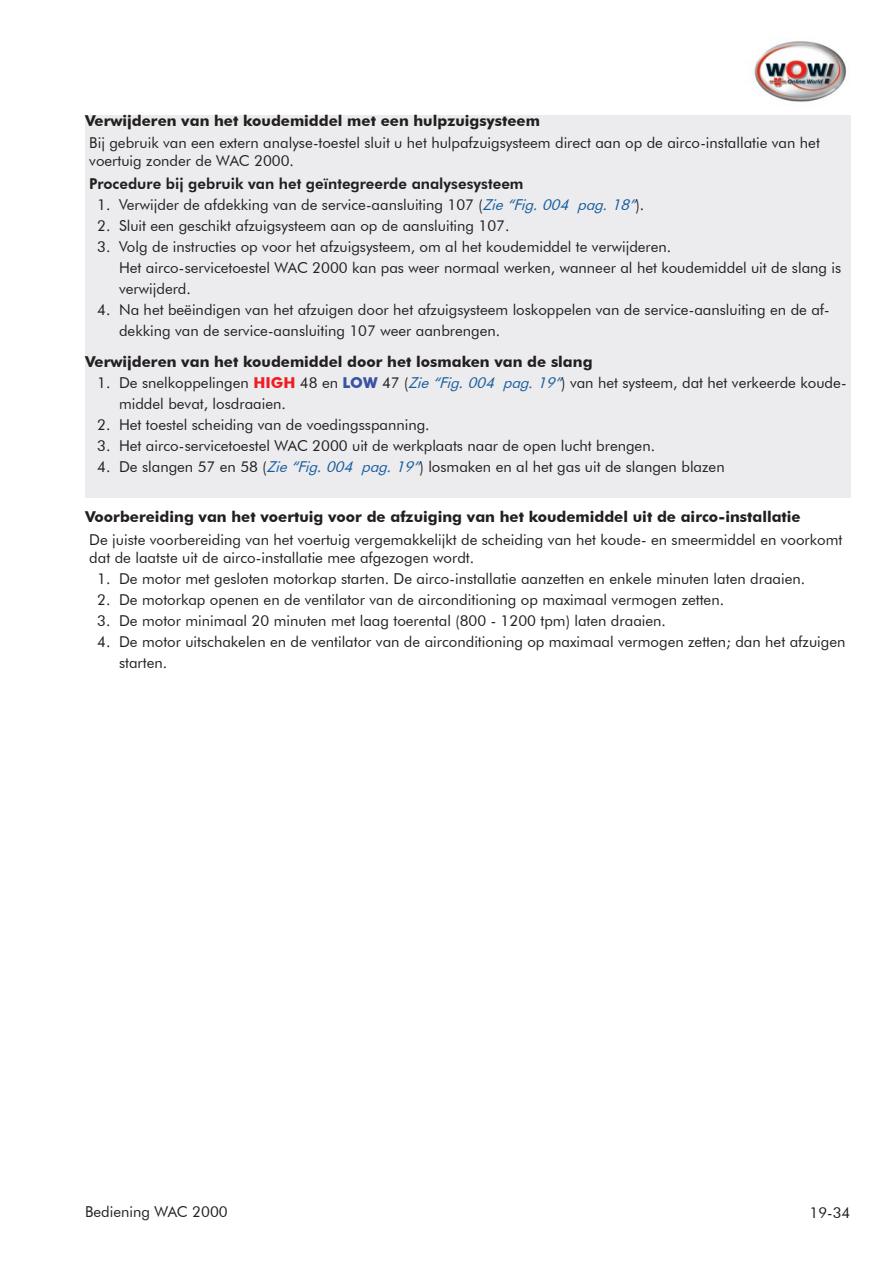
<style>
.page{position:relative;width:893px;height:1263px;background:#fff}
.page>*{position:absolute;margin:0;border:0;box-sizing:border-box;transform-origin:0 0}
.t1{font:15px/21px "Futura BT";color:#231f20}
.t2{font:700 15px "Futura BT";color:#231f20}
.t3{font:800 15px "Futura BT";color:#231f20}
.s1{font-style:italic;color:#175d9e}
.s2{font-weight:700;color:#ee1d23}
.s3{font-weight:700;color:#3853a3}
</style>
<div class="page">
<img style="left:754px;top:41px;width:92px;height:61px">
<div style="left:85px;top:115px;width:765px;height:382px;background:#ececee"></div>
<p class="t2" style="left:85px;top:112px;width:456px">Verwijderen van het koudemiddel met een hulpzuigsysteem</p>
<p class="t1" style="left:89px;top:134px;width:732px;line-height:18px">Bij gebruik van een extern analyse-toestel sluit u het hulpafzuigsysteem direct aan op de airco-installatie van het voertuig zonder de WAC 2000.</p>
<p class="t3" style="left:89px;top:174px;width:436px">Procedure bij gebruik van het geïntegreerde analysesysteem</p>
<p class="t1" style="left:97px;top:194px;width:549px">1. Verwijder de afdekking van de service-aansluiting 107 (<span class="s1">Zie“Fig.004 pag.18”</span>).</p>
<p class="t1" style="left:97px;top:215px;width:414px">2. Sluit een geschikt afzuigsysteem aan op de aansluiting 107.</p>
<p class="t1" style="left:119px;top:236px;width:724px;text-indent:-22px">3. Volg de instructies op voor het afzuigsysteem, om al het koudemiddel te verwijderen.<br>Het airco-servicetoestel WAC 2000 kan pas weer normaal werken, wanneer al het koudemiddel uit de slang is verwijderd.</p>
<p class="t1" style="left:119px;top:299px;width:712px;text-indent:-22px">4. Na het beëindigen van het afzuigen door het afzuigsysteem loskoppelen van de service-aansluiting en de af&shy;dekking van de service-aansluiting 107 weer aanbrengen.</p>
<p class="t2" style="left:85px;top:352px;width:509px">Verwijderen van het koudemiddel door het losmaken van de slang</p>
<p class="t1" style="left:119px;top:372px;width:729px;text-indent:-22px">1. De snelkoppelingen <span class="s2">HIGH</span> 48 en <span class="s3">LOW</span> 47 (<span class="s1">Zie“Fig.004 pag.19”</span>) van het systeem, dat het verkeerde koude&shy;middel bevat, losdraaien.</p>
<p class="t1" style="left:97px;top:414px;width:334px">2. Het toestel scheiding van de voedingsspanning.</p>
<p class="t1" style="left:97px;top:435px;width:559px">3. Het airco-servicetoestel WAC 2000 uit de werkplaats naar de open lucht brengen.</p>
<p class="t1" style="left:97px;top:456px;width:629px">4. De slangen 57 en 58 (<span class="s1">Zie“Fig.004 pag.19”</span>) losmaken en al het gas uit de slangen blazen</p>
<p class="t2" style="left:85px;top:508px;width:717px">Voorbereiding van het voertuig voor de afzuiging van het koudemiddel uit de airco-installatie</p>
<p class="t1" style="left:89px;top:530px;width:755px;line-height:18px">De juiste voorbereiding van het voertuig vergemakkelijkt de scheiding van het koude- en smeermiddel en voorkomt dat de laatste uit de airco-installatie mee afgezogen wordt.</p>
<p class="t1" style="left:97px;top:568px;width:709px">1. De motor met gesloten motorkap starten. De airco-installatie aanzetten en enkele minuten laten draaien.</p>
<p class="t1" style="left:97px;top:589px;width:628px">2. De motorkap openen en de ventilator van de airconditioning op maximaal vermogen zetten.</p>
<p class="t1" style="left:97px;top:610px;width:570px">3. De motor minimaal 20 minuten met laag toerental (800 - 1200 tpm) laten draaien.</p>
<p class="t1" style="left:119px;top:631px;width:728px;text-indent:-22px">4. De motor uitschakelen en de ventilator van de airconditioning op maximaal vermogen zetten; dan het afzuigen starten.</p>
<p class="t1" style="left:85px;top:1201px;width:144px">Bediening WAC 2000</p>
<p class="t1" style="left:810px;top:1202px;width:42px">19-34</p>
</div>
